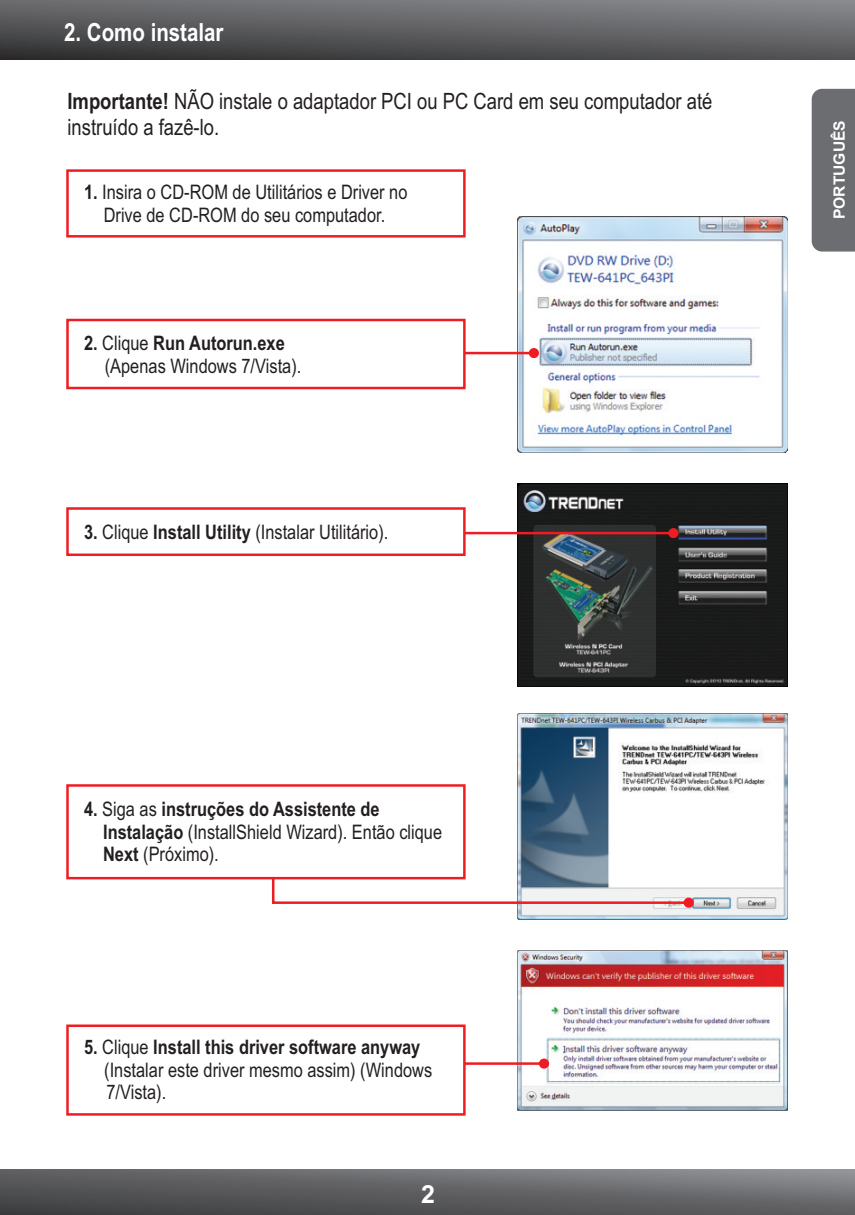
<style>
.page{position:relative;width:855px;height:1215px;background:#fff}
.page>*{position:absolute;margin:0;border:0;box-sizing:border-box;transform-origin:0 0}
.t1{font:700 25px "Arial Narrow";color:#fff}
.t2{font:700 25px "Arial";color:#fff}
.t3{font:22.5px/25.5px "Arial Narrow";color:#231f20}
.t4{font:20px/22.8px "Arial Narrow";color:#231f20}
.t5{font:700 15.5px "Arial";color:#fff}
.s1{font-weight:700}
</style>
<div class="page">
<svg style="left:0;top:0;width:855px;height:59px;background:#5e5e61"></svg>
<svg style="left:0;top:1170px;width:855px;height:45px;background:#606163"></svg>
<div style="left:812px;top:89px;width:43px;height:163px;background:#6c6d70"></div>
<img style="left:518px;top:216px;width:270px;height:237px">
<svg style="left:66px;top:169px;width:400px;height:69px"></svg>
<svg style="left:66px;top:317px;width:473px;height:74px"></svg>
<img style="left:518px;top:484px;width:270px;height:202px">
<svg style="left:66px;top:506px;width:613px;height:51px"></svg>
<img style="left:518px;top:714px;width:270px;height:206px">
<svg style="left:66px;top:783px;width:628px;height:125px"></svg>
<img style="left:518px;top:951px;width:270px;height:160px">
<svg style="left:66px;top:1023px;width:483px;height:93px"></svg>
<p class="t1" style="left:64px;top:23px;width:161px">2. Como instalar</p>
<p class="t3" style="left:68px;top:91px;width:647px"><span class="s1">Importante!</span> NÃO instale o adaptador PCI ou PC Card em seu computador até instruído a fazê-lo.</p>
<p class="t4" style="left:84px;top:183px;width:325px;text-align:center"><span class="s1">1.</span> Insira o CD-ROM de Utilitários e Driver no<br>Drive de CD-ROM do seu computador.</p>
<p class="t4" style="left:105px;top:334px;width:198px;text-indent:-21px"><span class="s1">2.</span> Clique <span class="s1">Run Autorun.exe </span>(Apenas Windows 7/Vista).</p>
<p class="t4" style="left:84px;top:522px;width:306px"><span class="s1">3.</span> Clique <span class="s1">Install Utility</span> (Instalar Utilitário).</p>
<p class="t4" style="left:103px;top:799px;width:341px;text-indent:-19px"><span class="s1">4.</span> Siga as <span class="s1">instruções do Assistente de<br>Instalação</span> (InstallShield Wizard). Então clique<br><span class="s1">Next</span> (Próximo).</p>
<p class="t4" style="left:104px;top:1037px;width:330px;text-indent:-20px"><span class="s1">5.</span> Clique <span class="s1">Install this driver software anyway </span>(Instalar este driver mesmo assim) (Windows<br>7/Vista).</p>
<p class="t2" style="left:421px;top:1185px;width:15px">2</p>
<p class="t5" style="left:833px;top:219px;width:100px;rotate:-90deg">PORTUGUÊS</p>
</div>
